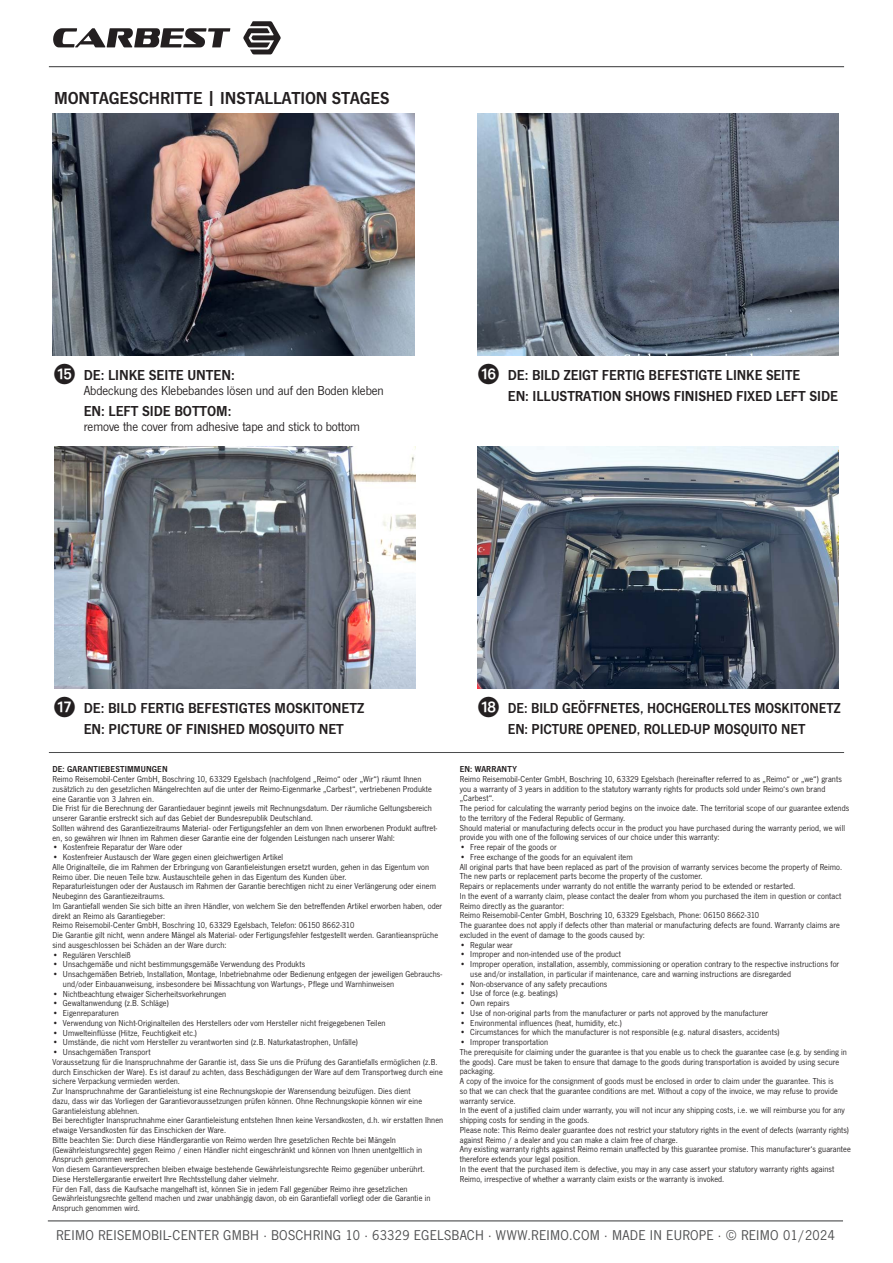
<style>
.page{position:relative;width:893px;height:1263px;background:#fff}
.page>*{position:absolute;margin:0;border:0;box-sizing:border-box;transform-origin:0 0}
.t1{font:18px "News Got Dem";letter-spacing:-.005em;color:#231f20}
.t2{font:15px/20.7px "News Got Dem";letter-spacing:-.005em;color:#231f20}
.t3{font:15px/20.7px "News Got Dem";letter-spacing:-.005em;color:#231f20;scale:.96 1}
.t4{font:14.7px "News Got";letter-spacing:.02em;color:#4b4c4d}
.t5{font:13.5px "News Got";letter-spacing:-.005em;color:#231f20}
.t6{font:9px/9.8px "News Got";letter-spacing:.01em;color:#231f20}
.t7{font:9px "News Got Dem";letter-spacing:.02em;color:#231f20}
</style>
<div class="page">
<hr style="left:48px;top:1220px;width:795px;height:1px;background:#4b4c4d">
<svg style="left:243px;top:21px;width:38px;height:33px"></svg>
<svg style="left:53px;top:28px;width:177px;height:19px"></svg>
<hr style="left:49px;top:66px;width:795px;height:1px;background:#4b4c4d">
<img style="left:53px;top:113px;width:361px;height:243px">
<img style="left:477px;top:113px;width:362px;height:243px">
<img style="left:477px;top:446px;width:362px;height:243px">
<img style="left:54px;top:446px;width:361px;height:243px">
<hr style="left:49px;top:752px;width:795px;height:1px;background:#4b4c4d">
<h1 class="t1" style="left:54px;top:88px;width:337px">MONTAGESCHRITTE | INSTALLATION STAGES</h1>
<h2 class="t2" style="left:84px;top:365px;width:152px">DE: LINKE SEITE UNTEN:</h2>
<h3 class="t5" style="left:84px;top:383px;width:302px">Abdeckung des Klebebandes lösen und auf den Boden kleben</h3>
<h2 class="t2" style="left:84px;top:400px;width:149px">EN: LEFT SIDE BOTTOM:</h2>
<h3 class="t5" style="left:84px;top:419px;width:278px">remove the cover from adhesive tape and stick to bottom</h3>
<h2 class="t2" style="left:508px;top:365px;width:332px">DE: BILD ZEIGT FERTIG BEFESTIGTE LINKE SEITE<br>EN: ILLUSTRATION SHOWS FINISHED FIXED LEFT SIDE</h2>
<h2 class="t2" style="left:84px;top:698px;width:282px">DE: BILD FERTIG BEFESTIGTES MOSKITONETZ<br>EN: PICTURE OF FINISHED MOSQUITO NET</h2>
<h2 class="t3" style="left:508px;top:698px;width:348px">DE: BILD GEÖFFNETES, HOCHGEROLLTES MOSKITONETZ<br>EN: PICTURE OPENED, ROLLED-UP MOSQUITO NET</h2>
<p class="t7" style="left:52px;top:764px;width:117px">DE: GARANTIEBESTIMMUNGEN</p>
<p class="t6" style="left:52px;top:774px;width:386px">Reimo Reisemobil-Center GmbH, Boschring 10, 63329 Egelsbach (nachfolgend „Reimo“ oder „Wir“) räumt Ihnen zusätzlich zu den gesetzlichen Mängelrechten auf die unter der Reimo-Eigenmarke „Carbest“, vertriebenen Produkte eine Garantie von 3 Jahren ein.<br>Die Frist für die Berechnung der Garantiedauer beginnt jeweils mit Rechnungsdatum. Der räumliche Geltungsbereich unserer Garantie erstreckt sich auf das Gebiet der Bundesrepublik Deutschland.<br>Sollten während des Garantiezeitraums Material- oder Fertigungsfehler an dem von Ihnen erworbenen Produkt auftret&shy;en, so gewähren wir Ihnen im Rahmen dieser Garantie eine der folgenden Leistungen nach unserer Wahl:</p>
<p class="t6" style="left:52px;top:842px;width:131px">• Kostenfreie Reparatur der Ware oder</p>
<p class="t6" style="left:52px;top:852px;width:391px">• Kostenfreier Austausch der Ware gegen einen gleichwertigen Artikel<br>Alle Originalteile, die im Rahmen der Erbringung von Garantieleistungen ersetzt wurden, gehen in das Eigentum von Reimo über. Die neuen Teile bzw. Austauschteile gehen in das Eigentum des Kunden über.<br>Reparaturleistungen oder der Austausch im Rahmen der Garantie berechtigen nicht zu einer Verlängerung oder einem Neubeginn des Garantiezeitraums.<br>Im Garantiefall wenden Sie sich bitte an ihren Händler, von welchem Sie den betreffenden Artikel erworben haben, oder direkt an Reimo als Garantiegeber:<br>Reimo Reisemobil-Center GmbH, Boschring 10, 63329 Egelsbach, Telefon: 06150 8662-310<br>Die Garantie gilt nicht, wenn andere Mängel als Material- oder Fertigungsfehler festgestellt werden. Garantieansprüche sind ausgeschlossen bei Schäden an der Ware durch:</p>
<p class="t6" style="left:52px;top:950px;width:80px">• Regulären Verschleiß</p>
<p class="t6" style="left:52px;top:959px;width:254px">• Unsachgemäße und nicht bestimmungsgemäße Verwendung des Produkts</p>
<p class="t6" style="left:63px;top:969px;width:381px;text-indent:-11px">• Unsachgemäßen Betrieb, Installation, Montage, Inbetriebnahme oder Bedienung entgegen der jeweiligen Gebrauchs&shy;und/oder Einbauanweisung, insbesondere bei Missachtung von Wartungs-, Pflege und Warnhinweisen</p>
<p class="t6" style="left:52px;top:989px;width:175px">• Nichtbeachtung etwaiger Sicherheitsvorkehrungen</p>
<p class="t6" style="left:52px;top:998px;width:118px">• Gewaltanwendung (z.B. Schläge)</p>
<p class="t6" style="left:52px;top:1008px;width:68px">• Eigenreparaturen</p>
<p class="t6" style="left:52px;top:1018px;width:335px">• Verwendung von Nicht-Originalteilen des Herstellers oder vom Hersteller nicht freigegebenen Teilen</p>
<p class="t6" style="left:52px;top:1028px;width:146px">• Umwelteinflüsse (Hitze, Feuchtigkeit etc.)</p>
<p class="t6" style="left:52px;top:1037px;width:307px">• Umstände, die nicht vom Hersteller zu verantworten sind (z.B. Naturkatastrophen, Unfälle)</p>
<p class="t6" style="left:52px;top:1047px;width:392px">• Unsachgemäßen Transport<br>Voraussetzung für die Inanspruchnahme der Garantie ist, dass Sie uns die Prüfung des Garantiefalls ermöglichen (z.B. durch Einschicken der Ware). Es ist darauf zu achten, dass Beschädigungen der Ware auf dem Transportweg durch eine sichere Verpackung vermieden werden.<br>Zur Inanspruchnahme der Garantieleistung ist eine Rechnungskopie der Warensendung beizufügen. Dies dient<br>dazu, dass wir das Vorliegen der Garantievoraussetzungen prüfen können. Ohne Rechnungskopie können wir eine Garantieleistung ablehnen.<br>Bei berechtigter Inanspruchnahme einer Garantieleistung entstehen Ihnen keine Versandkosten, d.h. wir erstatten Ihnen etwaige Versandkosten für das Einschicken der Ware.<br>Bitte beachten Sie: Durch diese Händlergarantie von Reimo werden Ihre gesetzlichen Rechte bei Mängeln (Gewährleistungsrechte) gegen Reimo / einen Händler nicht eingeschränkt und können von Ihnen unentgeltlich in Anspruch genommen werden.<br>Von diesem Garantieversprechen bleiben etwaige bestehende Gewährleistungsrechte Reimo gegenüber unberührt.<br>Diese Herstellergarantie erweitert Ihre Rechtsstellung daher vielmehr.<br>Für den Fall, dass die Kaufsache mangelhaft ist, können Sie in jedem Fall gegenüber Reimo ihre gesetzlichen Gewährleistungsrechte geltend machen und zwar unabhängig davon, ob ein Garantiefall vorliegt oder die Garantie in Anspruch genommen wird.</p>
<p class="t7" style="left:460px;top:764px;width:58px">EN: WARRANTY</p>
<p class="t6" style="left:460px;top:774px;width:391px">Reimo Reisemobil-Center GmbH, Boschring 10, 63329 Egelsbach (hereinafter referred to as „Reimo“ or „we“) grants you a warranty of 3 years in addition to the statutory warranty rights for products sold under Reimo‘s own brand „Carbest“.<br>The period for calculating the warranty period begins on the invoice date. The territorial scope of our guarantee extends to the territory of the Federal Republic of Germany.<br>Should material or manufacturing defects occur in the product you have purchased during the warranty period, we will provide you with one of the following services of our choice under this warranty:</p>
<p class="t6" style="left:460px;top:842px;width:98px">• Free repair of the goods or</p>
<p class="t6" style="left:460px;top:852px;width:384px">• Free exchange of the goods for an equivalent item<br>All original parts that have been replaced as part of the provision of warranty services become the property of Reimo.<br>The new parts or replacement parts become the property of the customer.<br>Repairs or replacements under warranty do not entitle the warranty period to be extended or restarted.<br>In the event of a warranty claim, please contact the dealer from whom you purchased the item in question or contact Reimo directly as the guarantor:<br>Reimo Reisemobil-Center GmbH, Boschring 10, 63329 Egelsbach, Phone: 06150 8662-310<br>The guarantee does not apply if defects other than material or manufacturing defects are found. Warranty claims are excluded in the event of damage to the goods caused by:</p>
<p class="t6" style="left:460px;top:940px;width:54px">• Regular wear</p>
<p class="t6" style="left:460px;top:950px;width:163px">• Improper and non-intended use of the product</p>
<p class="t6" style="left:470px;top:959px;width:370px;text-indent:-11px">• Improper operation, installation, assembly, commissioning or operation contrary to the respective instructions for use and/or installation, in particular if maintenance, care and warning instructions are disregarded</p>
<p class="t6" style="left:460px;top:979px;width:149px">• Non-observance of any safety precautions</p>
<p class="t6" style="left:460px;top:989px;width:100px">• Use of force (e.g. beatings)</p>
<p class="t6" style="left:460px;top:998px;width:51px">• Own repairs</p>
<p class="t6" style="left:460px;top:1008px;width:310px">• Use of non-original parts from the manufacturer or parts not approved by the manufacturer</p>
<p class="t6" style="left:460px;top:1018px;width:164px">• Environmental influences (heat, humidity, etc.)</p>
<p class="t6" style="left:460px;top:1028px;width:321px">• Circumstances for which the manufacturer is not responsible (e.g. natural disasters, accidents)</p>
<p class="t6" style="left:460px;top:1037px;width:393px">• Improper transportation<br>The prerequisite for claiming under the guarantee is that you enable us to check the guarantee case (e.g. by sending in the goods). Care must be taken to ensure that damage to the goods during transportation is avoided by using secure packaging.<br>A copy of the invoice for the consignment of goods must be enclosed in order to claim under the guarantee. This is<br>so that we can check that the guarantee conditions are met. Without a copy of the invoice, we may refuse to provide warranty service.<br>In the event of a justified claim under warranty, you will not incur any shipping costs, i.e. we will reimburse you for any shipping costs for sending in the goods.<br>Please note: This Reimo dealer guarantee does not restrict your statutory rights in the event of defects (warranty rights) against Reimo / a dealer and you can make a claim free of charge.<br>Any existing warranty rights against Reimo remain unaffected by this guarantee promise. This manufacturer‘s guarantee therefore extends your legal position.<br>In the event that the purchased item is defective, you may in any case assert your statutory warranty rights against Reimo, irrespective of whether a warranty claim exists or the warranty is invoked.</p>
<h3 class="t4" style="left:56px;top:1227px;width:780px">REIMO REISEMOBIL-CENTER GMBH · BOSCHRING 10 · 63329 EGELSBACH · WWW.REIMO.COM · MADE IN EUROPE · © REIMO 01/2024</h3>
</div>
